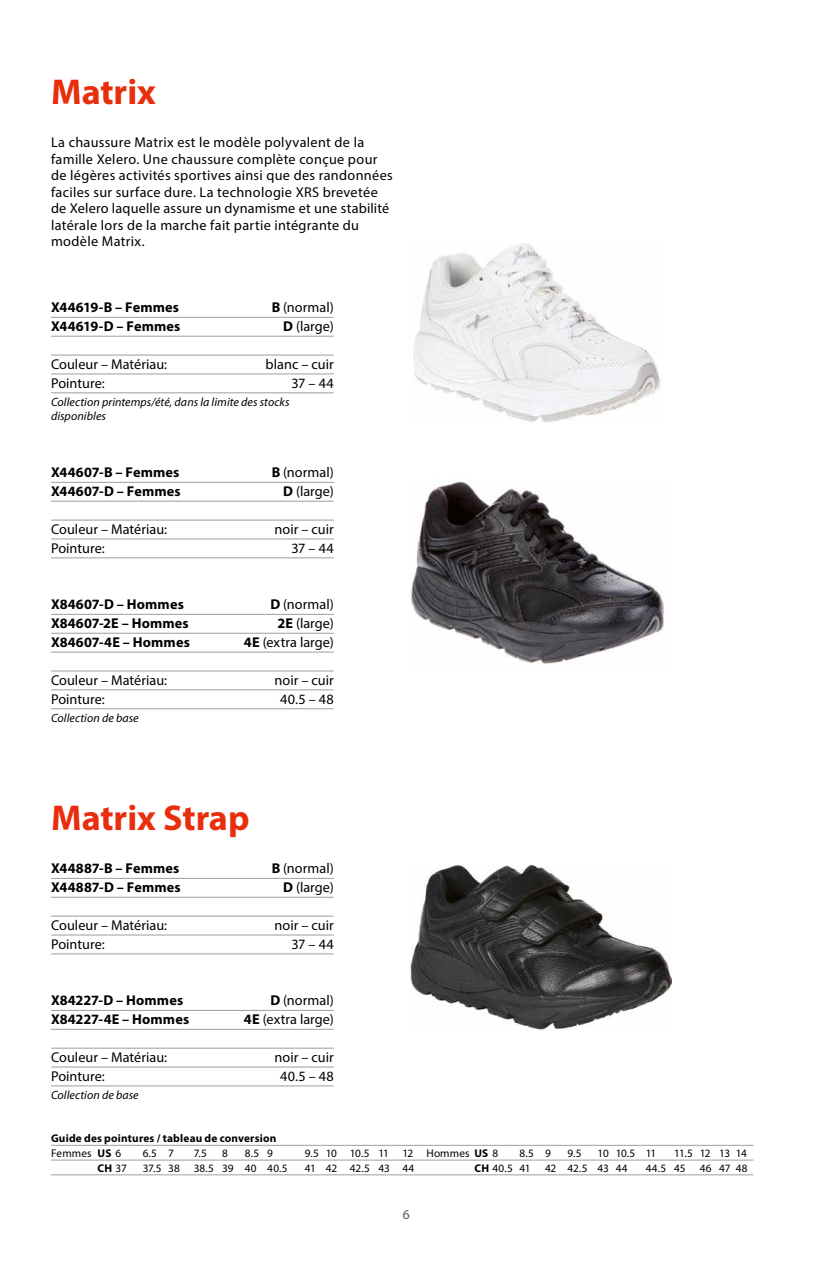
<style>
.page{position:relative;width:813px;height:1263px;background:#fff}
.page>*{position:absolute;margin:0;border:0;box-sizing:border-box;transform-origin:0 0}
.t1{font:700 36px "Myriad Pro";color:#e92e0e}
.t2{font:14.25px/16.5px "Myriad Pro";letter-spacing:.01em;color:#000}
.t3{font:700 14.25px "Myriad Pro";letter-spacing:.01em;color:#000}
.t4{font:13.5px "Myriad Pro";color:#555756}
.t5{font:italic 12px/14.2px "Myriad Pro";letter-spacing:.005em;color:#000}
.t6{font:11.25px "Myriad Pro";letter-spacing:-.015em;color:#000}
.t7{font:700 11.25px/14.7px "Myriad Pro";letter-spacing:.015em;color:#000}
.t8{font:11.25px "Myriad Pro";letter-spacing:.01em;color:#000}
.t9{font:11.25px "Myriad Pro";letter-spacing:.005em;color:#000}
.s1{font-weight:700}
.s2{font-weight:400}
</style>
<div class="page">
<img style="left:411px;top:481px;width:253px;height:184px">
<img style="left:413px;top:243px;width:247px;height:180px">
<img style="left:410px;top:864px;width:260px;height:167px">
<hr style="left:51px;top:1145px;width:702px;height:1px;background:#9d9e9e">
<hr style="left:51px;top:1160px;width:702px;height:1px;background:#9d9e9e">
<hr style="left:51px;top:1174px;width:702px;height:1px;background:#9d9e9e">
<hr style="left:51px;top:482px;width:282px;height:1px;background:#9d9e9e">
<hr style="left:51px;top:501px;width:282px;height:1px;background:#9d9e9e">
<hr style="left:51px;top:520px;width:282px;height:1px;background:#9d9e9e">
<hr style="left:51px;top:539px;width:282px;height:1px;background:#9d9e9e">
<hr style="left:51px;top:558px;width:282px;height:1px;background:#9d9e9e">
<hr style="left:51px;top:614px;width:282px;height:1px;background:#9d9e9e">
<hr style="left:51px;top:633px;width:282px;height:1px;background:#9d9e9e">
<hr style="left:51px;top:652px;width:282px;height:1px;background:#9d9e9e">
<hr style="left:51px;top:671px;width:282px;height:1px;background:#9d9e9e">
<hr style="left:51px;top:690px;width:282px;height:1px;background:#9d9e9e">
<hr style="left:51px;top:708px;width:282px;height:1px;background:#9d9e9e">
<hr style="left:51px;top:317px;width:282px;height:1px;background:#9d9e9e">
<hr style="left:51px;top:336px;width:282px;height:1px;background:#9d9e9e">
<hr style="left:51px;top:355px;width:282px;height:1px;background:#9d9e9e">
<hr style="left:51px;top:374px;width:282px;height:1px;background:#9d9e9e">
<hr style="left:51px;top:393px;width:282px;height:1px;background:#9d9e9e">
<hr style="left:51px;top:1010px;width:282px;height:1px;background:#9d9e9e">
<hr style="left:51px;top:1029px;width:282px;height:1px;background:#9d9e9e">
<hr style="left:51px;top:1048px;width:282px;height:1px;background:#9d9e9e">
<hr style="left:51px;top:1067px;width:282px;height:1px;background:#9d9e9e">
<hr style="left:51px;top:1086px;width:282px;height:1px;background:#9d9e9e">
<hr style="left:51px;top:878px;width:282px;height:1px;background:#9d9e9e">
<hr style="left:51px;top:897px;width:282px;height:1px;background:#9d9e9e">
<hr style="left:51px;top:916px;width:282px;height:1px;background:#9d9e9e">
<hr style="left:51px;top:935px;width:282px;height:1px;background:#9d9e9e">
<hr style="left:51px;top:954px;width:282px;height:1px;background:#9d9e9e">
<h1 class="t1" style="left:51px;top:68px;width:106px">Matrix</h1>
<p class="t2" style="left:51px;top:134px;width:343px">La chaussure Matrix est le modèle polyvalent de la famille Xelero. Une chaussure complète conçue pour de légères activités sportives ainsi que des randonnées faciles sur surface dure. La technologie XRS brevetée de Xelero laquelle assure un dynamisme et une stabilité latérale lors de la marche fait partie intégrante du modèle Matrix.</p>
<p class="t3" style="left:51px;top:298px;width:129px">X44619-B – Femmes</p>
<p class="t2" style="left:271px;top:299px;width:64px"><span class="s1">B</span> (normal)</p>
<p class="t3" style="left:51px;top:317px;width:131px">X44619-D – Femmes</p>
<p class="t2" style="left:283px;top:318px;width:52px"><span class="s1">D</span> (large)</p>
<p class="t2" style="left:51px;top:356px;width:117px">Couleur – Matériau:</p>
<p class="t2" style="left:265px;top:356px;width:70px">blanc – cuir</p>
<p class="t2" style="left:51px;top:374px;width:55px">Pointure:</p>
<p class="t2" style="left:291px;top:374px;width:44px">37 – 44</p>
<p class="t5" style="left:51px;top:395px;width:240px">Collection printemps/été, dans la limite des stocks disponibles</p>
<p class="t3" style="left:51px;top:463px;width:130px">X44607-B – Femmes</p>
<p class="t2" style="left:271px;top:464px;width:64px"><span class="s1">B</span> (normal)</p>
<p class="t3" style="left:51px;top:482px;width:131px">X44607-D – Femmes</p>
<p class="t2" style="left:283px;top:483px;width:52px"><span class="s1">D</span> (large)</p>
<p class="t2" style="left:51px;top:521px;width:117px">Couleur – Matériau:</p>
<p class="t2" style="left:274px;top:521px;width:61px">noir – cuir</p>
<p class="t2" style="left:51px;top:539px;width:55px">Pointure:</p>
<p class="t2" style="left:291px;top:539px;width:44px">37 – 44</p>
<p class="t3" style="left:51px;top:595px;width:134px">X84607-D – Hommes</p>
<p class="t2" style="left:270px;top:596px;width:65px"><span class="s1">D</span> (normal)</p>
<p class="t3" style="left:51px;top:614px;width:139px">X84607-2E – Hommes</p>
<p class="t2" style="left:277px;top:615px;width:58px"><span class="s1">2E</span> (large)</p>
<p class="t3" style="left:51px;top:633px;width:140px">X84607-4E – Hommes</p>
<p class="t2" style="left:244px;top:634px;width:91px"><span class="s1">4E</span> (extra large)</p>
<p class="t2" style="left:51px;top:671px;width:117px">Couleur – Matériau:</p>
<p class="t2" style="left:274px;top:671px;width:61px">noir – cuir</p>
<p class="t2" style="left:51px;top:690px;width:55px">Pointure:</p>
<p class="t2" style="left:280px;top:690px;width:55px">40.5 – 48</p>
<p class="t5" style="left:51px;top:711px;width:89px">Collection de base</p>
<h1 class="t1" style="left:51px;top:794px;width:200px">Matrix Strap</h1>
<p class="t3" style="left:51px;top:859px;width:130px">X44887-B – Femmes</p>
<p class="t2" style="left:271px;top:860px;width:64px"><span class="s1">B</span> (normal)</p>
<p class="t3" style="left:51px;top:878px;width:131px">X44887-D – Femmes</p>
<p class="t2" style="left:283px;top:879px;width:52px"><span class="s1">D</span> (large)</p>
<p class="t2" style="left:51px;top:917px;width:117px">Couleur – Matériau:</p>
<p class="t2" style="left:274px;top:917px;width:61px">noir – cuir</p>
<p class="t2" style="left:51px;top:935px;width:55px">Pointure:</p>
<p class="t2" style="left:291px;top:935px;width:44px">37 – 44</p>
<p class="t3" style="left:51px;top:991px;width:134px">X84227-D – Hommes</p>
<p class="t2" style="left:270px;top:992px;width:65px"><span class="s1">D</span> (normal)</p>
<p class="t3" style="left:51px;top:1010px;width:140px">X84227-4E – Hommes</p>
<p class="t2" style="left:244px;top:1011px;width:91px"><span class="s1">4E</span> (extra large)</p>
<p class="t2" style="left:51px;top:1049px;width:117px">Couleur – Matériau:</p>
<p class="t2" style="left:274px;top:1049px;width:61px">noir – cuir</p>
<p class="t2" style="left:51px;top:1067px;width:55px">Pointure:</p>
<p class="t2" style="left:280px;top:1067px;width:55px">40.5 – 48</p>
<p class="t5" style="left:51px;top:1088px;width:89px">Collection de base</p>
<p class="t7" style="left:51px;top:1131px;width:227px">Guide des pointures / tableau de conversion<br><span class="s2">Femmes</span> US <span class="s2">6</span></p>
<p class="t6" style="left:143px;top:1146px;width:33px">6.5 7</p>
<p class="t6" style="left:194px;top:1146px;width:15px">7.5</p>
<p class="t6" style="left:222px;top:1146px;width:7px">8</p>
<p class="t6" style="left:245px;top:1146px;width:30px">8.5 9</p>
<p class="t8" style="left:305px;top:1146px;width:195px">9.5 10 10.5 11 12 Hommes <span class="s1">US</span> 8</p>
<p class="t6" style="left:519px;top:1146px;width:33px">8.5 9</p>
<p class="t6" style="left:567px;top:1146px;width:16px">9.5</p>
<p class="t6" style="left:597px;top:1146px;width:60px">10 10.5 11</p>
<p class="t6" style="left:674px;top:1146px;width:74px">11.5 12 13 14</p>
<p class="t7" style="left:98px;top:1160px;width:31px">CH <span class="s2">37</span></p>
<p class="t9" style="left:143px;top:1161px;width:146px">37.5 38 38.5 39 40 40.5</p>
<p class="t6" style="left:305px;top:1161px;width:111px">41 42 42.5 43 44</p>
<p class="t6" style="left:474px;top:1161px;width:57px"><span class="s1">CH</span> 40.5 41</p>
<p class="t6" style="left:545px;top:1161px;width:84px">42 42.5 43 44</p>
<p class="t6" style="left:645px;top:1161px;width:103px">44.5 45 46 47 48</p>
<p class="t4" style="left:403px;top:1206px;width:8px">6</p>
</div>
